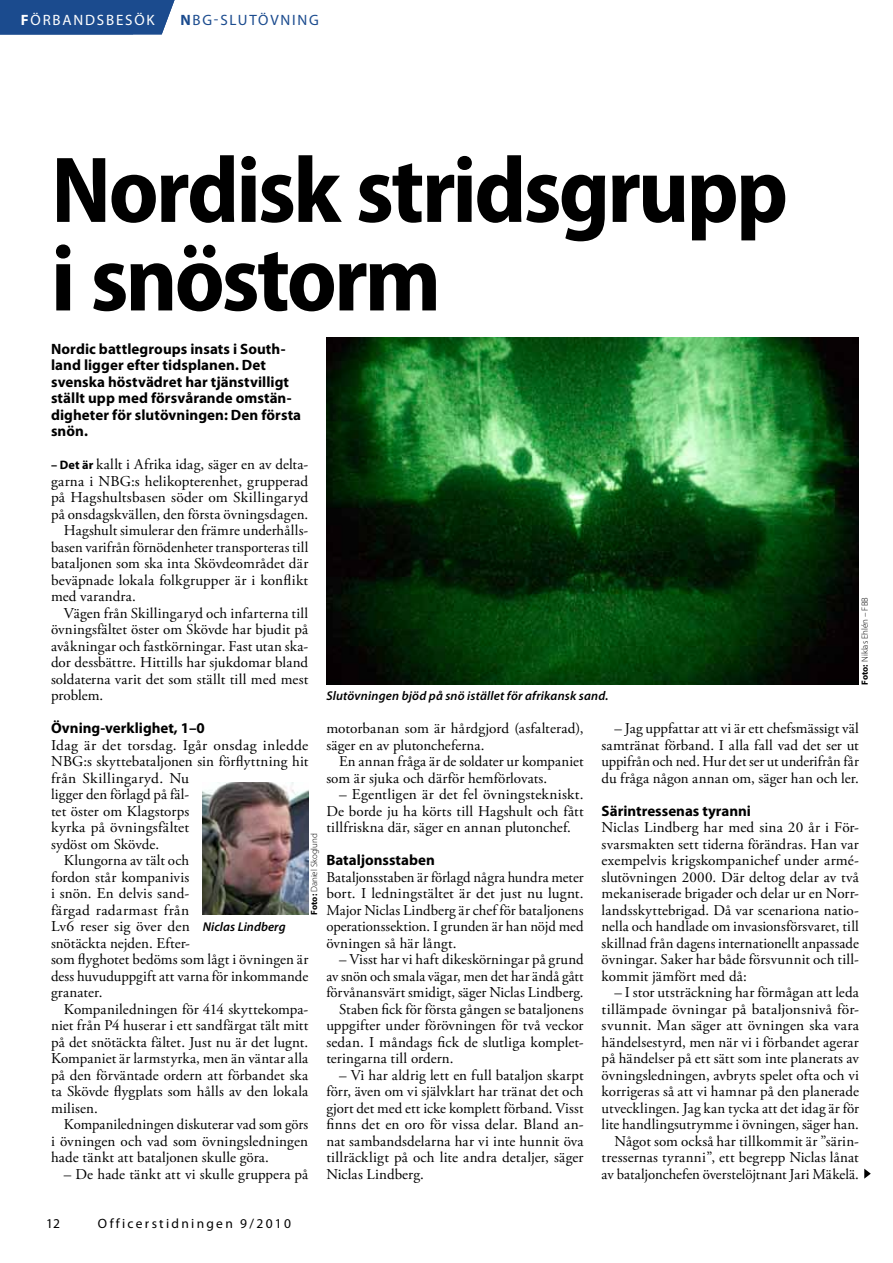
<style>
.page{position:relative;width:893px;height:1263px;background:#fff}
.page>*{position:absolute;margin:0;border:0;box-sizing:border-box;transform-origin:0 0}
.t1{font:700 semi-condensed 94.5px/88.5px "Myriad Pro";letter-spacing:-.03em;color:#000}
.t2{font:15px/16.5px "Adobe Garamond Pro";letter-spacing:.01em;color:#000;text-align:justify}
.t3{font:700 15px/16.5px "Myriad Pro";letter-spacing:.005em;color:#000}
.t4{font:15px "Adobe Garamond Pro";letter-spacing:.03em;color:#000}
.t5{font:15px "Myriad Pro";letter-spacing:.12em;color:#1b4b8e}
.t6{font:15px "Myriad Pro";color:#fff}
.t7{font:13.5px "Myriad Pro";letter-spacing:.17em;color:#000}
.t8{font:italic 600 12.75px "Myriad Pro";letter-spacing:.015em;color:#000}
.t9{font:300 9px "Myriad Pro";color:#000}
.s1{font-weight:700}
.s2{font-family:"Myriad Pro";font-weight:700;font-size:12.3px}
</style>
<div class="page">
<img style="left:202px;top:783px;width:106px;height:132px">
<div style="left:0;top:0;width:175px;height:34px;background:#1b4b8e"></div>
<svg style="left:864px;top:1169px;width:7px;height:10px"></svg>
<img style="left:326px;top:337px;width:533px;height:348px">
<p class="t6" style="left:21px;top:11px;width:33px"><span class="s1">f</span>örbandsbes</p>
<p class="t6" style="left:134px;top:11px;width:21px">ök</p>
<p class="t5" style="left:180px;top:11px;width:140px"><span class="s1">N</span>BG-SLUTÖVNING</p>
<h1 class="t1" style="left:51px;top:147px;width:739px">Nordisk stridsgrupp i snöstorm</h1>
<p class="t3" style="left:51px;top:340px;width:252px">Nordic battlegroups insats i South&shy;land ligger efter tidsplanen. Det svenska höstvädret har tjänstvilligt ställt upp med försvårande omstän&shy;digheter för slutövningen: Den första snön.</p>
<p class="t2" style="left:51px;top:457px;width:259px"><span class="s2">– Det är</span> kallt i Afrika idag, säger en av delta-</p>
<p class="t2" style="left:51px;top:473px;width:259px">garna i NBG:s helikopterenhet, grupperad</p>
<p class="t2" style="left:51px;top:490px;width:259px">på Hagshultsbasen söder om Skillingaryd</p>
<p class="t2" style="left:51px;top:506px;width:259px">på onsdagskvällen, den första övningsdagen.</p>
<p class="t2" style="left:64px;top:523px;width:246px">Hagshult simulerar den främre underhålls-</p>
<p class="t2" style="left:51px;top:539px;width:259px">basen varifrån förnödenheter transporteras till</p>
<p class="t2" style="left:51px;top:556px;width:259px">bataljonen som ska inta Skövdeområdet där</p>
<p class="t2" style="left:51px;top:572px;width:259px">beväpnade lokala folkgrupper är i konflikt</p>
<p class="t2" style="left:51px;top:589px;width:86px">med varandra.</p>
<p class="t2" style="left:64px;top:605px;width:246px">Vägen från Skillingaryd och infarterna till</p>
<p class="t2" style="left:51px;top:622px;width:259px">övningsfältet öster om Skövde har bjudit på</p>
<p class="t2" style="left:51px;top:638px;width:259px">avåkningar och fastkörningar. Fast utan ska-</p>
<p class="t2" style="left:51px;top:655px;width:259px">dor dessbättre. Hittills har sjukdomar bland</p>
<p class="t2" style="left:51px;top:671px;width:259px">soldaterna varit det som ställt till med mest</p>
<p class="t2" style="left:51px;top:688px;width:54px">problem.</p>
<p class="t3" style="left:51px;top:719px;width:155px">Övning-verklighet, 1–0</p>
<p class="t2" style="left:51px;top:737px;width:259px">Idag är det torsdag. Igår onsdag inledde</p>
<p class="t2" style="left:51px;top:754px;width:259px">NBG:s skyttebataljonen sin förflyttning hit</p>
<p class="t4" style="left:51px;top:769px;width:140px">från Skillingaryd. Nu</p>
<p class="t2" style="left:51px;top:787px;width:140px">ligger den förlagd på fäl-</p>
<p class="t2" style="left:51px;top:803px;width:140px">tet öster om Klagstorps</p>
<p class="t2" style="left:51px;top:820px;width:140px">kyrka på övningsfältet</p>
<p class="t2" style="left:51px;top:836px;width:110px">sydöst om Skövde.</p>
<p class="t2" style="left:64px;top:853px;width:127px">Klungorna av tält och</p>
<p class="t2" style="left:51px;top:869px;width:140px">fordon står kompanivis</p>
<p class="t2" style="left:51px;top:886px;width:140px">i snön. En delvis sand-</p>
<p class="t2" style="left:51px;top:902px;width:140px">färgad radarmast från</p>
<p class="t2" style="left:51px;top:919px;width:141px">Lv6 reser sig över den</p>
<p class="t2" style="left:51px;top:935px;width:141px">snötäckta nejden. Efter-</p>
<p class="t2" style="left:51px;top:952px;width:259px">som flyghotet bedöms som lågt i övningen är</p>
<p class="t2" style="left:51px;top:968px;width:259px">dess huvuduppgift att varna för inkommande</p>
<p class="t2" style="left:51px;top:985px;width:53px">granater.</p>
<p class="t2" style="left:64px;top:1001px;width:246px">Kompaniledningen för 414 skyttekompa-</p>
<p class="t2" style="left:51px;top:1018px;width:259px">niet från P4 huserar i ett sandfärgat tält mitt</p>
<p class="t2" style="left:51px;top:1034px;width:259px">på det snötäckta fältet. Just nu är det lugnt.</p>
<p class="t2" style="left:51px;top:1051px;width:259px">Kompaniet är larmstyrka, men än väntar alla</p>
<p class="t2" style="left:51px;top:1067px;width:259px">på den förväntade ordern att förbandet ska</p>
<p class="t2" style="left:51px;top:1084px;width:259px">ta Skövde flygplats som hålls av den lokala</p>
<p class="t2" style="left:51px;top:1100px;width:48px">milisen.</p>
<p class="t2" style="left:64px;top:1117px;width:246px">Kompaniledningen diskuterar vad som görs</p>
<p class="t2" style="left:51px;top:1133px;width:259px">i övningen och vad som övningsledningen</p>
<p class="t2" style="left:51px;top:1150px;width:219px">hade tänkt att bataljonen skulle göra.</p>
<p class="t2" style="left:64px;top:1166px;width:246px">– De hade tänkt att vi skulle gruppera på</p>
<p class="t9" style="left:860px;top:685px;width:89px;rotate:-90deg"><span class="s1">Foto:</span> Niklas Ehlén – FBB</p>
<p class="t8" style="left:326px;top:688px;width:284px">Slutövningen bjöd på snö istället för afrikansk sand.</p>
<p class="t2" style="left:326px;top:721px;width:259px">motorbanan som är hårdgjord (asfalterad), säger en av plutoncheferna.</p>
<p class="t2" style="left:326px;top:754px;width:259px;text-indent:13px">En annan fråga är de soldater ur kompaniet som är sjuka och därför hemförlovats.</p>
<p class="t2" style="left:326px;top:787px;width:259px;text-indent:13px">– Egentligen är det fel övningstekniskt.<br>De borde ju ha körts till Hagshult och fått tillfriskna där, säger en annan plutonchef.</p>
<p class="t3" style="left:326px;top:851px;width:110px">Bataljonsstaben</p>
<p class="t2" style="left:326px;top:869px;width:259px">Bataljonsstaben är förlagd några hundra meter bort. I ledningstältet är det just nu lugnt.<br>Major Niclas Lindberg är chef för bataljonens operationssektion. I grunden är han nöjd med övningen så här långt.</p>
<p class="t2" style="left:339px;top:952px;width:246px">– Visst har vi haft dikeskörningar på grund</p>
<p class="t2" style="left:326px;top:968px;width:259px">av snön och smala vägar, men det har ändå gått</p>
<p class="t2" style="left:326px;top:985px;width:259px">förvånansvärt smidigt, säger Niclas Lindberg.</p>
<p class="t2" style="left:339px;top:1001px;width:246px">Staben fick för första gången se bataljonens</p>
<p class="t2" style="left:326px;top:1018px;width:259px">uppgifter under förövningen för två veckor</p>
<p class="t2" style="left:326px;top:1034px;width:259px">sedan. I måndags fick de slutliga komplet-</p>
<p class="t2" style="left:326px;top:1051px;width:129px">teringarna till ordern.</p>
<p class="t2" style="left:326px;top:1067px;width:259px;text-indent:13px">– Vi har aldrig lett en full bataljon skarpt förr, även om vi självklart har tränat det och gjort det med ett icke komplett förband. Visst finns det en oro för vissa delar. Bland an&shy;nat sambandsdelarna har vi inte hunnit öva tillräckligt på och lite andra detaljer, säger Niclas Lindberg.</p>
<p class="t2" style="left:602px;top:721px;width:259px;text-indent:13px">– Jag uppfattar att vi är ett chefsmässigt väl samtränat förband. I alla fall vad det ser ut uppifrån och ned. Hur det ser ut underifrån får du fråga någon annan om, säger han och ler.</p>
<p class="t3" style="left:602px;top:802px;width:151px">Särintressenas tyranni</p>
<p class="t2" style="left:602px;top:820px;width:259px">Niclas Lindberg har med sina 20 år i För&shy;svarsmakten sett tiderna förändras. Han var exempelvis krigskompanichef under armé&shy;slutövningen 2000. Där deltog delar av två mekaniserade brigader och delar ur en Norr&shy;landsskyttebrigad. Då var scenariona natio&shy;nella och handlade om invasionsförsvaret, till skillnad från dagens internationellt anpassade övningar. Saker har både försvunnit och till&shy;kommit jämfört med då:</p>
<p class="t2" style="left:602px;top:985px;width:259px;text-align:right">– I stor utsträckning har förmågan att leda tillämpade övningar på bataljonsnivå för&shy;svunnit. Man säger att övningen ska vara händelsestyrd, men när vi i förbandet agerar på händelser på ett sätt som inte planerats av övningsledningen, avbryts spelet ofta och vi korrigeras så att vi hamnar på den planerade utvecklingen. Jag kan tycka att det idag är för lite handlingsutrymme i övningen, säger han.<br>Något som också har tillkommit är ”särin&shy;tressernas tyranni”, ett begrepp Niclas lånat av bataljonchefen överstelöjtnant Jari Mäkelä.</p>
<p class="t9" style="left:309px;top:915px;width:83px;rotate:-90deg"><span class="s1">Foto:</span> Daniel Skoglund</p>
<p class="t8" style="left:203px;top:919px;width:84px">Niclas Lindberg</p>
<p class="t7" style="left:46px;top:1215px;width:15px">12</p>
<p class="t7" style="left:98px;top:1215px;width:195px">Officerstidningen 9/2010</p>
</div>
